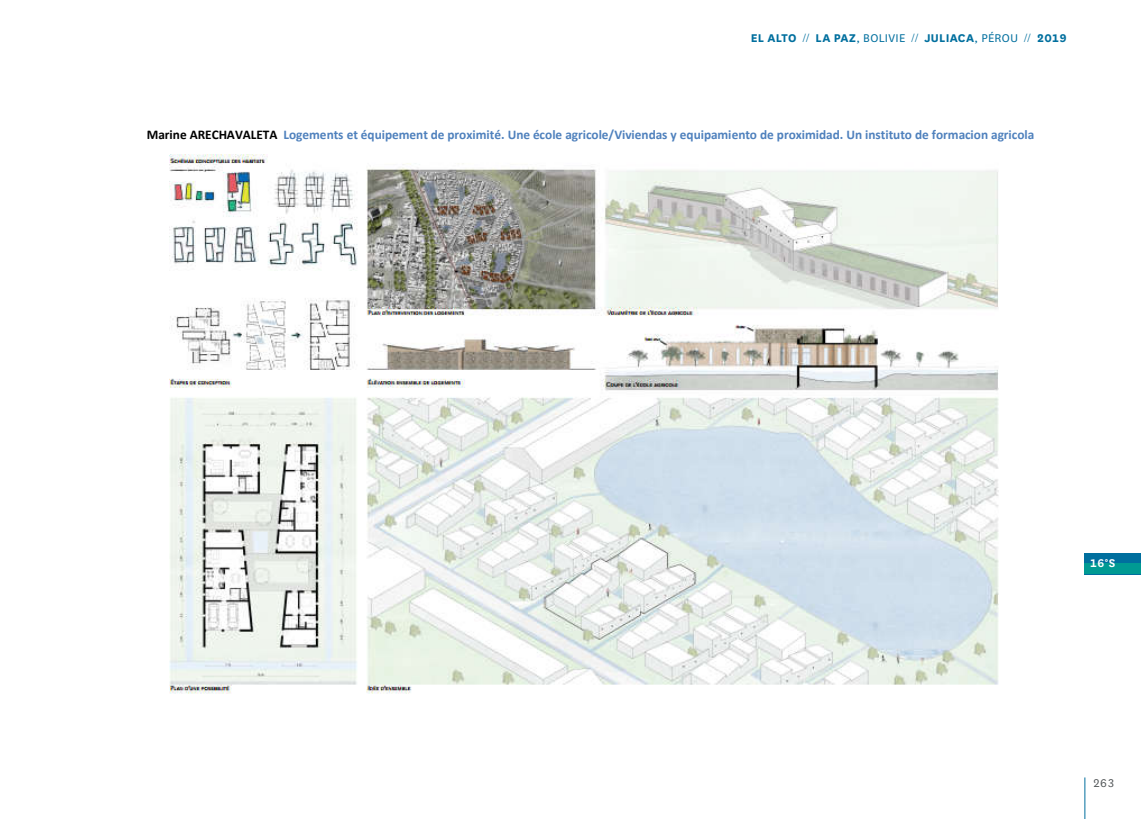
<style>
.page{position:relative;width:1141px;height:819px;background:#fff}
.page>*{position:absolute;margin:0;border:0;box-sizing:border-box;transform-origin:0 0}
.t1{font:700 13.3px "Calibri";color:#4f81bd}
.t2{font:700 13.12px "National";letter-spacing:.025em;color:#006f9e}
.t3{font:600 13.12px "National";color:#fff}
.t4{font:13.12px "National";color:#505456}
.s1{font-weight:300}
.s2{font-weight:400}
.s3{color:#000}
</style>
<div class="page">
<img style="left:169px;top:155px;width:830px;height:539px">
<div style="left:1085px;top:553px;width:56px;height:21px;background:#006f9e"></div>
<div style="left:1085px;top:563px;width:56px;height:11px;background:#009a93"></div>
<hr style="left:1085px;top:777px;width:1px;height:42px;background:#006f9e">
<p class="t2" style="left:751px;top:29px;width:318px">EL ALTO <span class="s1">//</span> LA PAZ<span class="s2">, BOLIVIE</span> <span class="s1">//</span> JULIACA<span class="s2">, PÉROU</span> <span class="s1">//</span> 2019</p>
<p class="t1" style="left:147px;top:126px;width:889px"><span class="s3">Marine ARECHAVALETA</span> Logements et équipement de proximité. Une école agricole/Viviendas y equipamiento de proximidad. Un instituto de formacion agricola</p>
<p class="t3" style="left:1090px;top:554px;width:27px">16°S</p>
<p class="t4" style="left:1093px;top:774px;width:24px">263</p>
</div>
